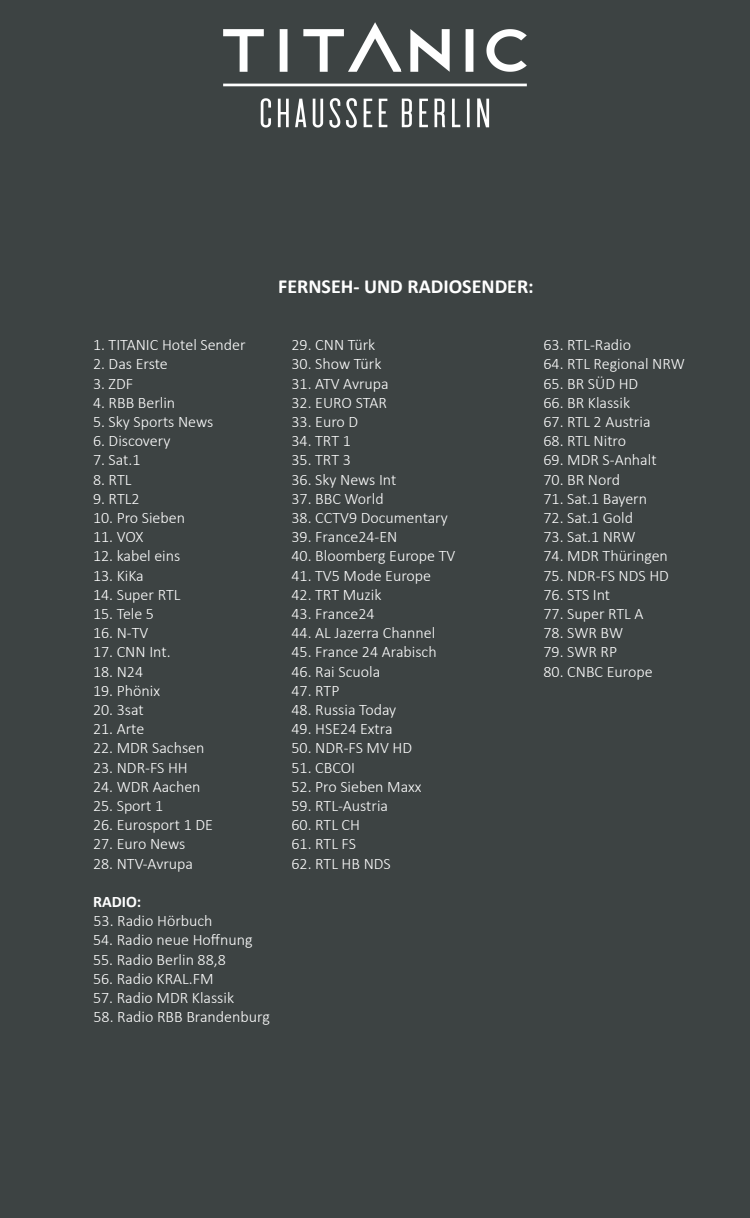
<style>
.page{position:relative;width:750px;height:1218px;background:#fff}
.page>*{position:absolute;margin:0;border:0;box-sizing:border-box;transform-origin:0 0}
.t1{font:700 20px "Calibri";color:#fff}
.t2{font:300 16px "Calibri";color:#fff}
.t3{font:700 16px "Calibri";color:#fff}
</style>
<div class="page">
<div style="left:94px;top:0;width:562px;height:1218px;background:#3d4343"></div>
<img style="left:224px;top:22px;width:302px;height:106px">
<div style="left:0;top:0;width:115px;height:1218px;background:#3d4343"></div>
<div style="left:656px;top:0;width:94px;height:1218px;background:#3d4343"></div>
<p class="t1" style="left:278px;top:272px;width:257px">FERNSEH- UND RADIOSENDER:</p>
<p class="t2" style="left:93px;top:335px;width:154px">1. TITANIC Hotel Sender</p>
<p class="t2" style="left:292px;top:335px;width:85px">29. CNN Türk</p>
<p class="t2" style="left:543px;top:335px;width:89px">63. RTL-Radio</p>
<p class="t2" style="left:93px;top:354px;width:76px">2. Das Erste</p>
<p class="t2" style="left:292px;top:354px;width:91px">30. Show Türk</p>
<p class="t2" style="left:543px;top:354px;width:143px">64. RTL Regional NRW</p>
<p class="t2" style="left:93px;top:373px;width:42px">3. ZDF</p>
<p class="t2" style="left:292px;top:373px;width:99px">31. ATV Avrupa</p>
<p class="t2" style="left:543px;top:373px;width:96px">65. BR SÜD HD</p>
<p class="t2" style="left:93px;top:393px;width:84px">4. RBB Berlin</p>
<p class="t2" style="left:291px;top:393px;width:97px">32. EURO STAR</p>
<p class="t2" style="left:543px;top:393px;width:88px">66. BR Klassik</p>
<p class="t2" style="left:93px;top:412px;width:122px">5. Sky Sports News</p>
<p class="t2" style="left:291px;top:412px;width:68px">33. Euro D</p>
<p class="t2" style="left:543px;top:412px;width:109px">67. RTL 2 Austria</p>
<p class="t2" style="left:93px;top:431px;width:79px">6. Discovery</p>
<p class="t2" style="left:292px;top:431px;width:61px">34. TRT 1</p>
<p class="t2" style="left:543px;top:431px;width:84px">68. RTL Nitro</p>
<p class="t2" style="left:93px;top:450px;width:49px">7. Sat.1</p>
<p class="t2" style="left:291px;top:450px;width:61px">35. TRT 3</p>
<p class="t2" style="left:543px;top:450px;width:115px">69. MDR S-Anhalt</p>
<p class="t2" style="left:93px;top:469px;width:40px">8. RTL</p>
<p class="t2" style="left:291px;top:469px;width:106px">36. Sky News Int</p>
<p class="t2" style="left:543px;top:469px;width:78px">70. BR Nord</p>
<p class="t2" style="left:93px;top:489px;width:48px">9. RTL2</p>
<p class="t2" style="left:292px;top:489px;width:94px">37. BBC World</p>
<p class="t2" style="left:543px;top:489px;width:105px">71. Sat.1 Bayern</p>
<p class="t2" style="left:93px;top:508px;width:94px">10. Pro Sieben</p>
<p class="t2" style="left:292px;top:508px;width:158px">38. CCTV9 Documentary</p>
<p class="t2" style="left:543px;top:508px;width:91px">72. Sat.1 Gold</p>
<p class="t2" style="left:93px;top:527px;width:52px">11. VOX</p>
<p class="t2" style="left:292px;top:527px;width:108px">39. France24-EN</p>
<p class="t2" style="left:543px;top:527px;width:93px">73. Sat.1 NRW</p>
<p class="t2" style="left:93px;top:546px;width:89px">12. kabel eins</p>
<p class="t2" style="left:291px;top:546px;width:165px">40. Bloomberg Europe TV</p>
<p class="t2" style="left:543px;top:546px;width:126px">74. MDR Thüringen</p>
<p class="t2" style="left:93px;top:565px;width:52px">13. KiKa</p>
<p class="t2" style="left:291px;top:565px;width:141px">41. TV5 Mode Europe</p>
<p class="t2" style="left:543px;top:565px;width:127px">75. NDR-FS NDS HD</p>
<p class="t2" style="left:93px;top:585px;width:89px">14. Super RTL</p>
<p class="t2" style="left:292px;top:585px;width:91px">42. TRT Muzik</p>
<p class="t2" style="left:543px;top:585px;width:68px">76. STS Int</p>
<p class="t2" style="left:93px;top:604px;width:63px">15. Tele 5</p>
<p class="t2" style="left:292px;top:604px;width:85px">43. France24</p>
<p class="t2" style="left:543px;top:604px;width:102px">77. Super RTL A</p>
<p class="t2" style="left:93px;top:623px;width:57px">16. N-TV</p>
<p class="t2" style="left:291px;top:623px;width:145px">44. AL Jazerra Channel</p>
<p class="t2" style="left:543px;top:623px;width:81px">78. SWR BW</p>
<p class="t2" style="left:93px;top:642px;width:79px">17. CNN Int.</p>
<p class="t2" style="left:292px;top:642px;width:147px">45. France 24 Arabisch</p>
<p class="t2" style="left:543px;top:642px;width:75px">79. SWR RP</p>
<p class="t2" style="left:93px;top:661px;width:52px">18. N24</p>
<p class="t2" style="left:292px;top:661px;width:90px">46. Rai Scuola</p>
<p class="t2" style="left:543px;top:661px;width:111px">80. CNBC Europe</p>
<p class="t2" style="left:93px;top:681px;width:69px">19. Phönix</p>
<p class="t2" style="left:292px;top:681px;width:49px">47. RTP</p>
<p class="t2" style="left:93px;top:700px;width:52px">20. 3sat</p>
<p class="t2" style="left:292px;top:700px;width:106px">48. Russia Today</p>
<p class="t2" style="left:93px;top:719px;width:53px">21. Arte</p>
<p class="t2" style="left:291px;top:719px;width:103px">49. HSE24 Extra</p>
<p class="t2" style="left:93px;top:738px;width:113px">22. MDR Sachsen</p>
<p class="t2" style="left:292px;top:738px;width:122px">50. NDR-FS MV HD</p>
<p class="t2" style="left:93px;top:757px;width:96px">23. NDR-FS HH</p>
<p class="t2" style="left:291px;top:757px;width:65px">51. CBCOI</p>
<p class="t2" style="left:93px;top:777px;width:109px">24. WDR Aachen</p>
<p class="t2" style="left:291px;top:777px;width:131px">52. Pro Sieben Maxx</p>
<p class="t2" style="left:93px;top:796px;width:72px">25. Sport 1</p>
<p class="t2" style="left:291px;top:796px;width:98px">59. RTL-Austria</p>
<p class="t2" style="left:93px;top:815px;width:121px">26. Eurosport 1 DE</p>
<p class="t2" style="left:292px;top:815px;width:70px">60. RTL CH</p>
<p class="t2" style="left:93px;top:834px;width:94px">27. Euro News</p>
<p class="t2" style="left:292px;top:834px;width:66px">61. RTL FS</p>
<p class="t2" style="left:93px;top:853px;width:102px">28. NTV-Avrupa</p>
<p class="t2" style="left:292px;top:853px;width:101px">62. RTL HB NDS</p>
<p class="t3" style="left:93px;top:890px;width:50px">RADIO:</p>
<p class="t2" style="left:94px;top:911px;width:121px">53. Radio Hörbuch</p>
<p class="t2" style="left:93px;top:930px;width:161px">54. Radio neue Hoffnung</p>
<p class="t2" style="left:93px;top:949px;width:134px">55. Radio Berlin 88,8</p>
<p class="t2" style="left:93px;top:969px;width:122px">56. Radio KRAL.FM</p>
<p class="t2" style="left:93px;top:988px;width:143px">57. Radio MDR Klassik</p>
<p class="t2" style="left:93px;top:1007px;width:178px">58. Radio RBB Brandenburg</p>
</div>
